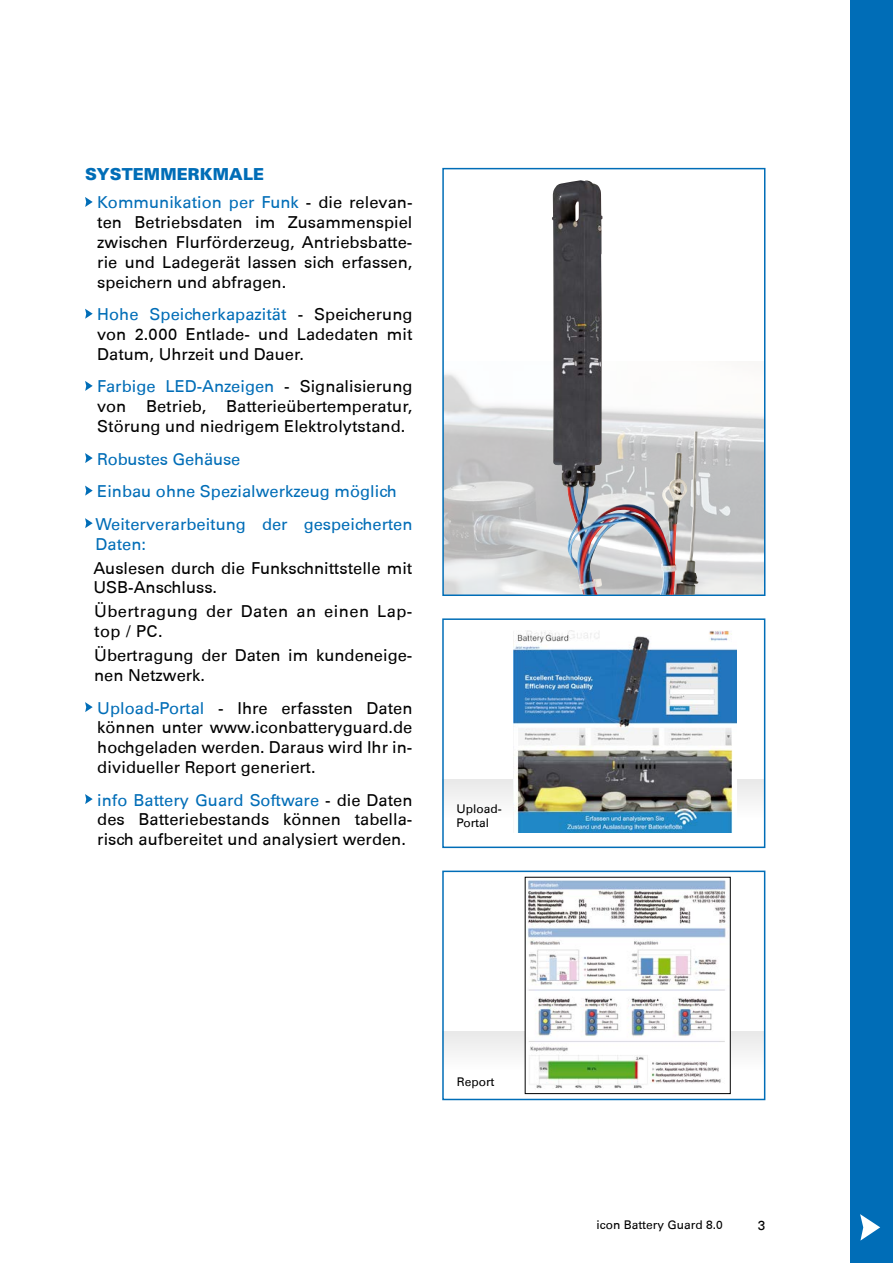
<style>
.page{position:relative;width:893px;height:1263px;background:#fff}
.page>*{position:absolute;margin:0;border:0;box-sizing:border-box;transform-origin:0 0}
.t1{font:16.5px/19.8px "Univers 55 Roman";color:#000;text-align:justify}
.t2{font:16.5px/32.5px "Univers 55 Roman";color:#006db7}
.t3{font:16.5px/19.8px "Univers 55 Roman";letter-spacing:.025em;color:#000}
.t4{font:900 16.5px "Univers";color:#006db7}
.t5{font:13.5px "Univers 55 Roman";color:#000}
.t6{font:12px/14.4px "Univers 55 Roman";color:#000}
.s1{color:#006db7}
</style>
<div class="page">
<div style="left:850px;top:0;width:43px;height:1263px;background:#006db7"></div>
<svg style="left:860px;top:1214px;width:20px;height:26px"></svg>
<img style="left:445px;top:373px;width:317px;height:220px">
<div style="left:442px;top:168px;width:323px;height:428px;border:2px solid #006db7"></div>
<img style="left:552px;top:183px;width:127px;height:412px">
<svg style="left:85px;top:197px;width:8px;height:10px"></svg>
<svg style="left:85px;top:309px;width:8px;height:10px"></svg>
<svg style="left:85px;top:381px;width:8px;height:10px"></svg>
<svg style="left:85px;top:453px;width:8px;height:10px"></svg>
<svg style="left:85px;top:486px;width:8px;height:10px"></svg>
<svg style="left:85px;top:518px;width:8px;height:10px"></svg>
<svg style="left:85px;top:702px;width:8px;height:10px"></svg>
<svg style="left:85px;top:794px;width:8px;height:10px"></svg>
<div style="left:443px;top:779px;width:322px;height:39px;background:#f3f3f3"></div>
<div style="left:442px;top:618px;width:323px;height:230px;border:2px solid #006db7"></div>
<img style="left:513px;top:630px;width:224px;height:203px">
<div style="left:443px;top:1032px;width:322px;height:38px;background:#f3f3f3"></div>
<div style="left:442px;top:870px;width:323px;height:230px;border:2px solid #006db7"></div>
<img style="left:527px;top:880px;width:201px;height:209px">
<p class="t4" style="left:85px;top:163px;width:181px">SYSTEMMERKMALE</p>
<p class="t1" style="left:97px;top:193px;width:317px"><span class="s1">Kommunikation per Funk</span> - die relevan&shy;ten Betriebsdaten im Zusammenspiel zwischen Flurförderzeug, Antriebsbatte&shy;rie und Ladegerät lassen sich erfassen, speichern und abfragen.</p>
<p class="t1" style="left:97px;top:305px;width:317px"><span class="s1">Hohe Speicherkapazität</span> - Speicherung von 2.000 Entlade- und Ladedaten mit Datum, Uhrzeit und Dauer.</p>
<p class="t1" style="left:97px;top:377px;width:317px"><span class="s1">Farbige LED-Anzeigen</span> - Signalisierung von Betrieb, Batterieübertemperatur, Störung und niedrigem Elektrolytstand.</p>
<p class="t2" style="left:96px;top:442px;width:318px">Robustes Gehäuse<br>Einbau ohne Spezialwerkzeug möglich<br>Weiterverarbeitung der gespeicherten</p>
<p class="t2" style="left:96px;top:527px;width:52px">Daten:</p>
<p class="t1" style="left:93px;top:558px;width:321px">Auslesen durch die Funkschnittstelle mit<br>USB-Anschluss.</p>
<p class="t3" style="left:94px;top:602px;width:320px">Übertragung der Daten an einen Lap&shy;top / PC.</p>
<p class="t1" style="left:94px;top:646px;width:320px">Übertragung der Daten im kundeneige&shy;nen Netzwerk.</p>
<p class="t1" style="left:97px;top:698px;width:317px"><span class="s1">Upload-Portal</span> - Ihre erfassten Daten können unter www.iconbatteryguard.de hochgeladen werden. Daraus wird Ihr in&shy;dividueller Report generiert.</p>
<p class="t1" style="left:97px;top:790px;width:317px"><span class="s1">info Battery Guard Software</span> - die Daten des Batteriebestands können tabella&shy;risch aufbereitet und analysiert werden.</p>
<p class="t6" style="left:457px;top:801px;width:47px">Upload-<br>Portal</p>
<p class="t6" style="left:457px;top:1074px;width:39px">Report</p>
<p class="t6" style="left:596px;top:1217px;width:128px">icon Battery Guard 8.0</p>
<p class="t5" style="left:758px;top:1217px;width:9px">3</p>
</div>
